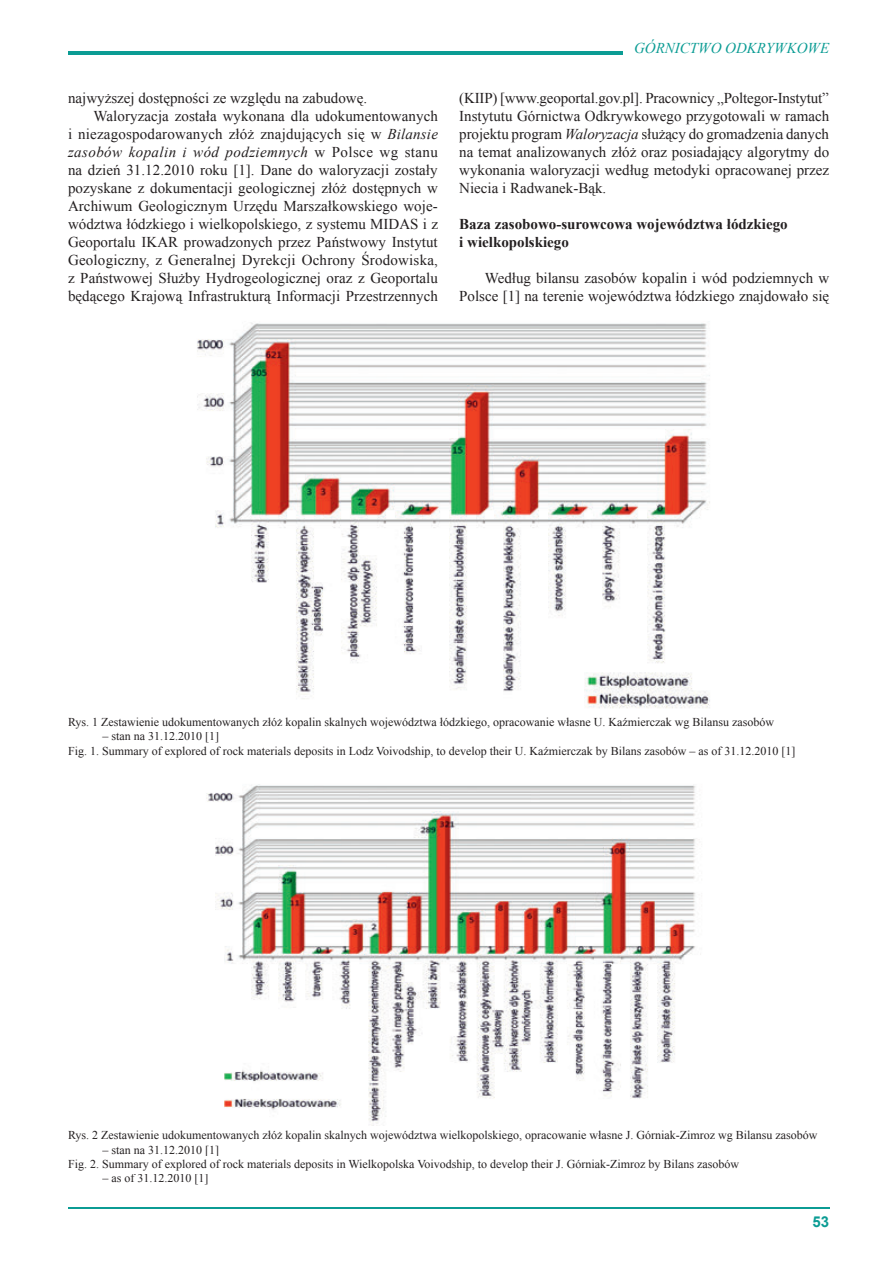
<style>
.page{position:relative;width:893px;height:1263px;background:#fff}
.page>*{position:absolute;margin:0;border:0;box-sizing:border-box;transform-origin:0 0}
.t1{font:15px/18px "Times New Roman";color:#231f20;text-align:justify}
.t2{font:700 15px/18px "Times New Roman";color:#231f20}
.t3{font:italic 15px "Times New Roman";letter-spacing:.03em;color:#231f20}
.t4{font:italic 15px "Times New Roman";color:#0b9c94}
.t5{font:700 15px "Arial";color:#0b9c94}
.t6{font:12px/14.4px "Times New Roman";color:#231f20}
.s1{font-style:italic}
.s2{font-style:normal}
</style>
<div class="page">
<hr style="left:68px;top:1208px;width:761px;height:1px;background:#0b9c94">
<hr style="left:68px;top:51px;width:555px;height:3px;background:#0b9c94">
<img style="left:197px;top:322px;width:513px;height:386px">
<img style="left:206px;top:784px;width:495px;height:342px">
<p class="t1" style="left:68px;top:89px;width:301px">najwyższej dostępności ze względu na zabudowę.</p>
<p class="t1" style="left:94px;top:107px;width:346px">Waloryzacja została wykonana dla udokumentowanych</p>
<p class="t1" style="left:68px;top:125px;width:371px">i niezagospodarowanych złóż znajdujących się w <span class="s1">Bilansie</span></p>
<p class="t3" style="left:68px;top:142px;width:371px">zasobów kopalin i wód podziemnych <span class="s2">w Polsce wg stanu</span></p>
<p class="t1" style="left:68px;top:161px;width:371px">na dzień 31.12.2010 roku [1]. Dane do waloryzacji zostały</p>
<p class="t1" style="left:68px;top:179px;width:371px">pozyskane z dokumentacji geologicznej złóż dostępnych w</p>
<p class="t1" style="left:68px;top:197px;width:371px">Archiwum Geologicznym Urzędu Marszałkowskiego woje-</p>
<p class="t1" style="left:68px;top:215px;width:371px">wództwa łódzkiego i wielkopolskiego, z systemu MIDAS i z</p>
<p class="t1" style="left:68px;top:233px;width:371px">Geoportalu IKAR prowadzonych przez Państwowy Instytut</p>
<p class="t1" style="left:68px;top:251px;width:371px">Geologiczny, z Generalnej Dyrekcji Ochrony Środowiska,</p>
<p class="t1" style="left:68px;top:269px;width:371px">z Państwowej Służby Hydrogeologicznej oraz z Geoportalu</p>
<p class="t1" style="left:68px;top:287px;width:371px">będącego Krajową Infrastrukturą Informacji Przestrzennych</p>
<p class="t4" style="left:634px;top:37px;width:197px">GÓRNICTWO ODKRYWKOWE</p>
<p class="t1" style="left:459px;top:89px;width:371px">(KIIP) [www.geoportal.gov.pl]. Pracownicy „Poltegor-Instytut” Instytutu Górnictwa Odkrywkowego przygotowali w ramach projektu program <span class="s1">Waloryzacja</span> służący do gromadzenia danych na temat analizowanych złóż oraz posiadający algorytmy do wykonania waloryzacji według metodyki opracowanej przez Niecia i Radwanek-Bąk.</p>
<p class="t2" style="left:459px;top:215px;width:330px">Baza zasobowo-surowcowa województwa łódzkiego i wielkopolskiego</p>
<p class="t1" style="left:459px;top:269px;width:371px;text-align:right">Według bilansu zasobów kopalin i wód podziemnych w<br>Polsce [1] na terenie województwa łódzkiego znajdowało się</p>
<p class="t6" style="left:68px;top:714px;width:708px">Rys. 1 Zestawienie udokumentowanych złóż kopalin skalnych województwa łódzkiego, opracowanie własne U. Kaźmierczak wg Bilansu zasobów</p>
<p class="t6" style="left:68px;top:729px;width:729px;text-indent:34px">– stan na 31.12.2010 [1]<br>Fig. 1. Summary of explored of rock materials deposits in Lodz Voivodship, to develop their U. Kaźmierczak by Bilans zasobów – as of 31.12.2010 [1]</p>
<p class="t6" style="left:68px;top:1128px;width:751px">Rys. 2 Zestawienie udokumentowanych złóż kopalin skalnych województwa wielkopolskiego, opracowanie własne J. Górniak-Zimroz wg Bilansu zasobów</p>
<p class="t6" style="left:68px;top:1142px;width:673px;text-indent:34px">– stan na 31.12.2010 [1]<br>Fig. 2. Summary of explored of rock materials deposits in Wielkopolska Voivodship, to develop their J. Górniak-Zimroz by Bilans zasobów</p>
<p class="t6" style="left:103px;top:1171px;width:107px">– as of 31.12.2010 [1]</p>
<p class="t5" style="left:812px;top:1212px;width:18px">53</p>
</div>
